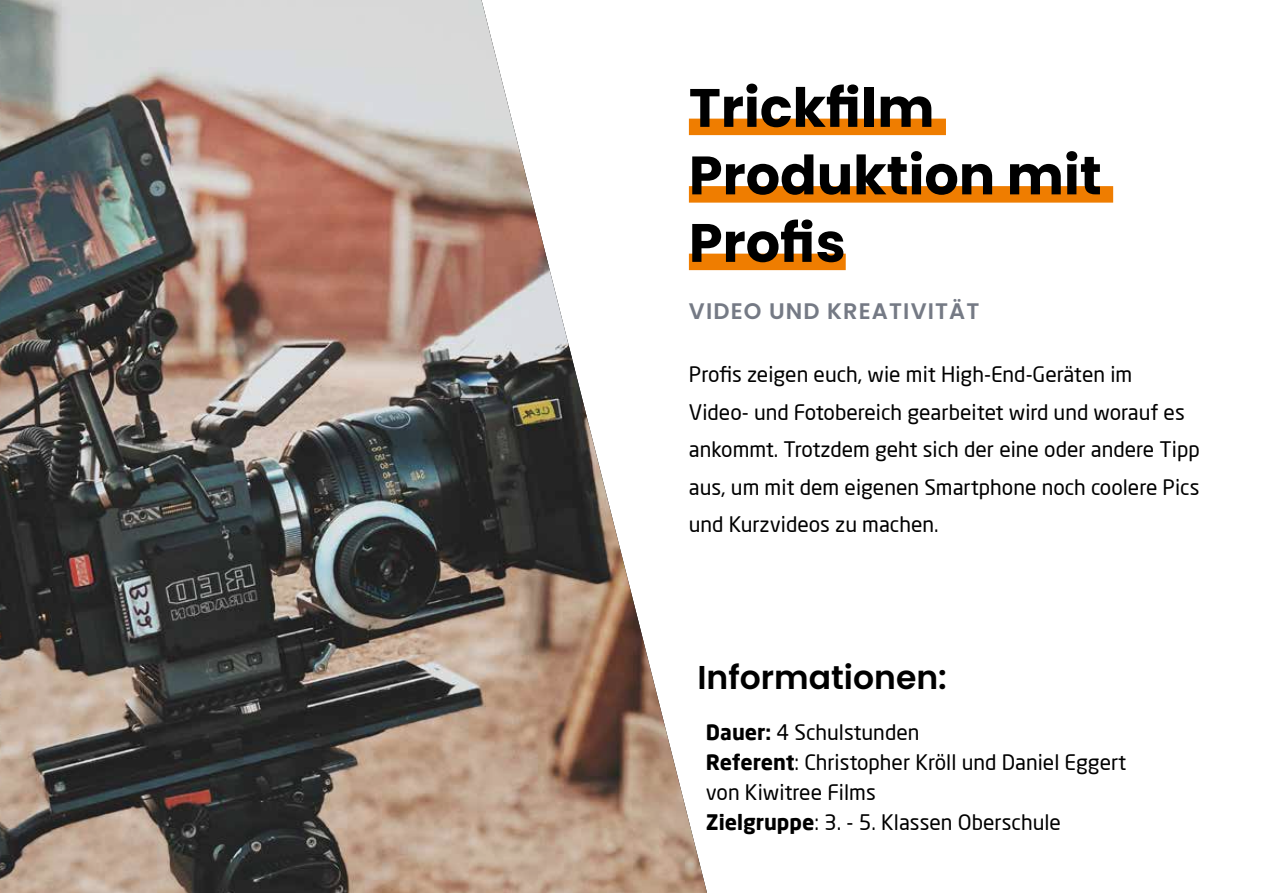
<style>
.page{position:relative;width:1263px;height:893px;background:#fff}
.page>*{position:absolute;margin:0;border:0;box-sizing:border-box;transform-origin:0 0}
.t1{font:700 54px/67.5px "Poppins";color:#000}
.t2{font:600 33px "Poppins";color:#000}
.t3{font:600 22.5px "Poppins";letter-spacing:.05em;color:#757a85}
.t4{font:21px/37.5px "Neo Sans Pro";color:#000}
.s1{font-weight:700}
</style>
<div class="page">
<img style="left:0;top:0;width:707px;height:893px">
<div style="left:689px;top:119px;width:257px;height:16px;background:#ef7d00"></div>
<div style="left:689px;top:186px;width:424px;height:17px;background:#ef7d00"></div>
<div style="left:689px;top:254px;width:157px;height:16px;background:#ef7d00"></div>
<h1 class="t1" style="left:689px;top:74px;width:414px">Trickfilm<br>Produktion mit<br>Profis</h1>
<p class="t3" style="left:689px;top:298px;width:292px">VIDEO UND KREATIVITÄT</p>
<p class="t4" style="left:689px;top:355px;width:512px">Profis zeigen euch, wie mit High-End-Geräten im<br>Video- und Fotobereich gearbeitet wird und worauf es ankommt. Trotzdem geht sich der eine oder andere Tipp aus, um mit dem eigenen Smartphone noch coolere Pics und Kurzvideos zu machen.</p>
<h2 class="t2" style="left:697px;top:659px;width:251px">Informationen:</h2>
<p class="t4" style="left:706px;top:717px;width:422px;line-height:30px"><span class="s1">Dauer:</span> 4 Schulstunden<br><span class="s1">Referent</span>: Christopher Kröll und Daniel Eggert von Kiwitree Films<br><span class="s1">Zielgruppe</span>: 3. - 5. Klassen Oberschule</p>
</div>
